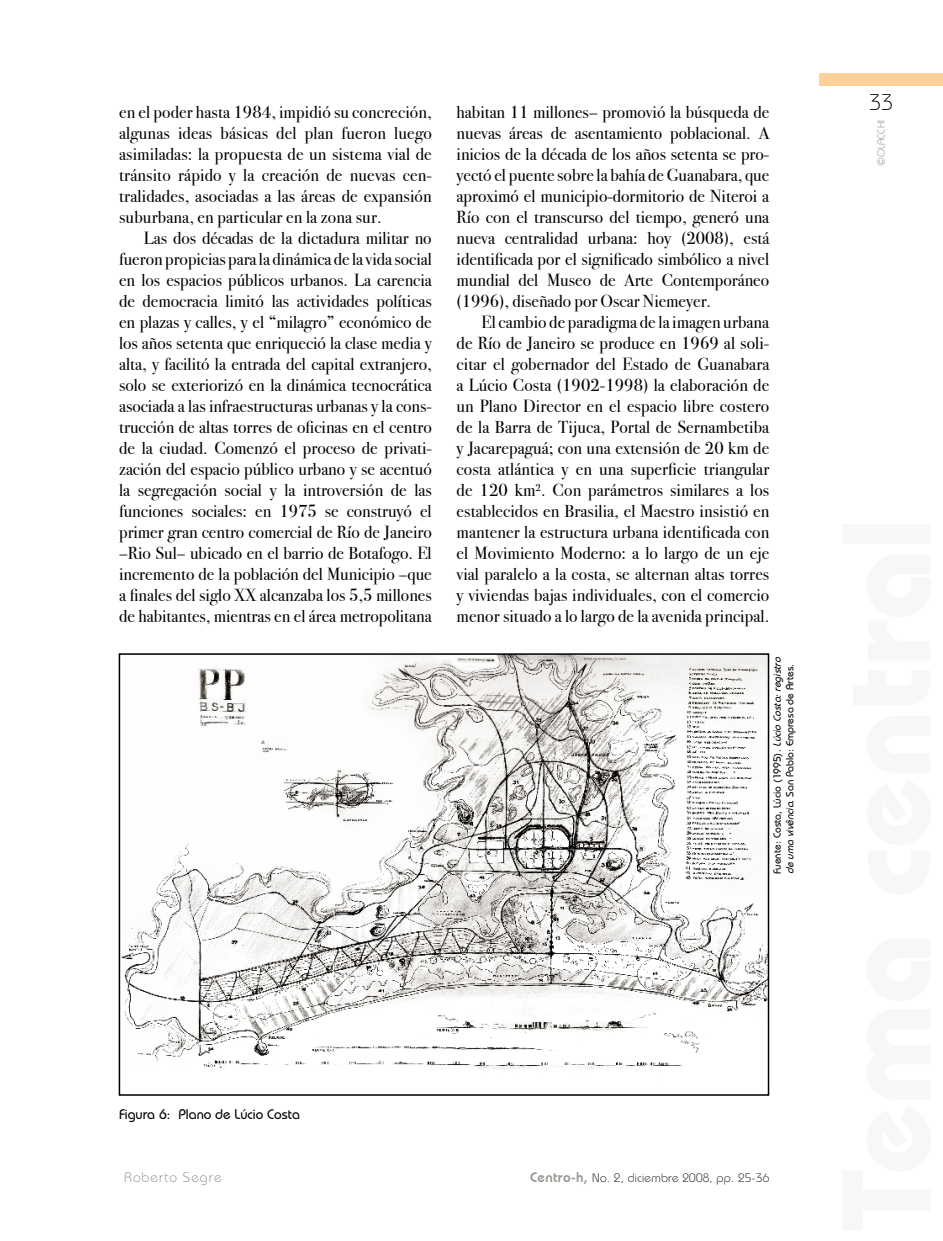
<style>
.page{position:relative;width:943px;height:1241px;background:#fff}
.page>*{position:absolute;margin:0;border:0;box-sizing:border-box;transform-origin:0 0}
.t1{font:300 22.75px "Bauhaus IT Cby BT";color:#000}
.t2{font:17.5px/21px "Bodoni Svty Two ITCTT Book";letter-spacing:.005em;color:#000;text-align:justify}
.t3{font:500 14px "Bauhaus IT Cby BT";color:#000}
.t4{font:300 14px "Bauhaus IT Cby BT";letter-spacing:.075em;color:#89847f}
.t5{font:300 12.25px "Bauhaus IT Cby BT";letter-spacing:.02em;color:#000}
.t6{font:500 10.5px/12.6px "Bauhaus IT Cby BT";color:#000}
.t7{font:300 10.5px "Bauhaus IT Cby BT";color:#89847f}
.s1{font-style:italic}
.s2{font-weight:600;font-size:14px;color:#9a9692}
</style>
<div class="page">
<div style="left:819px;top:73px;width:124px;height:12px;background:#fcd19c"></div>
<img style="left:122px;top:656px;width:644px;height:414px">
<div style="left:119px;top:653px;width:650px;height:442px;border:2px solid #000"></div>
<p class="t2" style="left:119px;top:100px;width:314px">en el poder hasta 1984, impidió su concreción, algunas ideas básicas del plan fueron luego asimiladas: la propuesta de un sistema vial de tránsito rápido y la creación de nuevas cen&shy;tralidades, asociadas a las áreas de expansión suburbana, en particular en la zona sur.</p>
<p class="t2" style="left:119px;top:226px;width:314px;text-indent:25px">Las dos décadas de la dictadura militar no fueron propicias para la dinámica de la vida social en los espacios públicos urbanos. La carencia de democracia limitó las actividades políticas en plazas y calles, y el “milagro” económico de los años setenta que enriqueció la clase media y alta, y facilitó la entrada del capital extranjero, solo se exteriorizó en la dinámica tecnocrática asociada a las infraestructuras urbanas y la cons&shy;trucción de altas torres de oficinas en el centro de la ciudad. Comenzó el proceso de privati&shy;zación del espacio público urbano y se acentuó la segregación social y la introversión de las funciones sociales: en 1975 se construyó el primer gran centro comercial de Río de Janeiro –Rio Sul– ubicado en el barrio de Botafogo. El incremento de la población del Municipio –que a finales del siglo XX alcanzaba los 5,5 millones de habitantes, mientras en el área metropolitana</p>
<p class="t2" style="left:456px;top:100px;width:314px">habitan 11 millones– promovió la búsqueda de nuevas áreas de asentamiento poblacional. A inicios de la década de los años setenta se pro&shy;yectó el puente sobre la bahía de Guanabara, que aproximó el municipio-dormitorio de Niteroi a Río con el transcurso del tiempo, generó una nueva centralidad urbana: hoy (2008), está identificada por el significado simbólico a nivel mundial del Museo de Arte Contemporáneo (1996), diseñado por Oscar Niemeyer.</p>
<p class="t2" style="left:456px;top:310px;width:314px;text-indent:25px">El cambio de paradigma de la imagen urbana de Río de Janeiro se produce en 1969 al soli&shy;citar el gobernador del Estado de Guanabara a Lúcio Costa (1902-1998) la elaboración de un Plano Director en el espacio libre costero de la Barra de Tijuca, Portal de Sernambetiba y Jacarepaguá; con una extensión de 20 km de costa atlántica y en una superficie triangular de 120 km<sup>2</sup>. Con parámetros similares a los establecidos en Brasilia, el Maestro insistió en mantener la estructura urbana identificada con el Movimiento Moderno: a lo largo de un eje vial paralelo a la costa, se alternan altas torres y viviendas bajas individuales, con el comercio menor situado a lo largo de la avenida principal.</p>
<p class="t6" style="left:770px;top:873px;width:221px;rotate:-90deg">Fuente: Costa, Lúcio (1995). <span class="s1">LúcioCosta:registro deuma vivência.</span>San Pablo: Empresa de Artes.</p>
<h1 class="t1" style="left:868px;top:88px;width:26px">33</h1>
<p class="t7" style="left:874px;top:166px;width:47px;rotate:-90deg">©OLACCHI</p>
<p class="t3" style="left:119px;top:1104px;width:182px">Figura 6: Plano de Lúcio Costa</p>
<p class="t4" style="left:124px;top:1168px;width:99px">Roberto Segre</p>
<p class="t5" style="left:530px;top:1170px;width:240px"><span class="s2">Centro-h,</span> No. 2, diciembre 2008, pp. 25-36</p>
</div>
